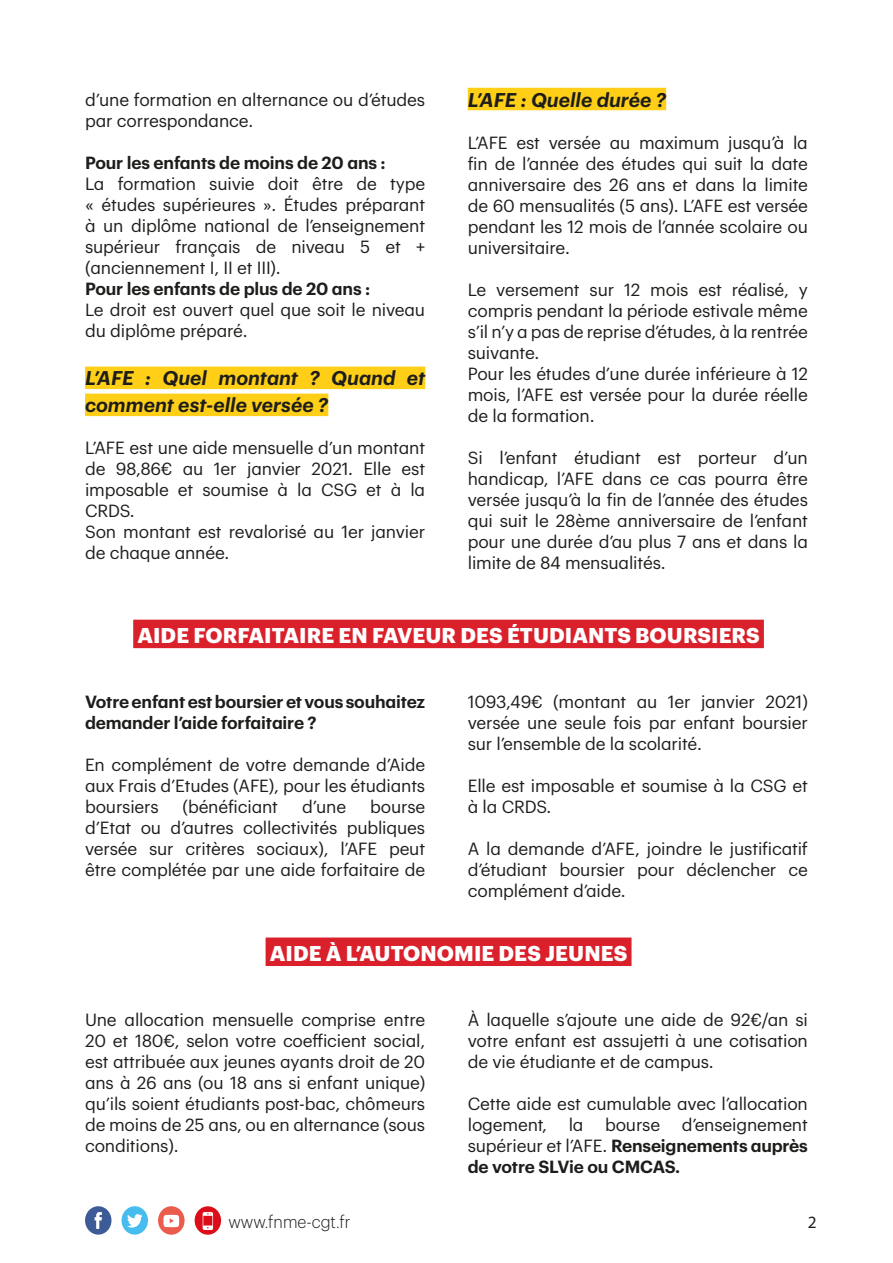
<style>
.page{position:relative;width:893px;height:1263px;background:#fff}
.page>*{position:absolute;margin:0;border:0;box-sizing:border-box;transform-origin:0 0}
.t1{font:700 21px "Graphik";letter-spacing:.005em;color:#fff}
.t2{font:italic 600 19.5px/27px "Graphik";color:#1d1d1b}
.t3{font:17.25px/21px "Graphik";letter-spacing:-.01em;color:#1d1d1b;text-align:justify}
.t4{font:600 17.25px/21px "Graphik";letter-spacing:-.01em;color:#1d1d1b}
.t5{font:300 17.25px "Graphik";color:#1d1d1b;scale:.93 1}
.t6{font:17.25px "Myriad Pro";color:#1d1d1b}
.s1{font-weight:600}
</style>
<div class="page">
<div style="left:195px;top:1206px;width:26px;height:29px;background:#dc0c19;border-radius:50%"></div>
<svg style="left:203px;top:1212px;width:10px;height:18px"></svg>
<div style="left:158px;top:1206px;width:27px;height:29px;background:#eb5c4d;border-radius:50%"></div>
<svg style="left:163px;top:1215px;width:16px;height:12px"></svg>
<svg style="left:85px;top:1206px;width:26px;height:28px"></svg>
<div style="left:122px;top:1206px;width:26px;height:28px;background:#46bdee;border-radius:50%"></div>
<svg style="left:127px;top:1214px;width:16px;height:13px"></svg>
<div style="left:85px;top:367px;width:340px;height:22px;background:#ffcf18"></div>
<div style="left:85px;top:394px;width:243px;height:22px;background:#ffcf18"></div>
<div style="left:468px;top:88px;width:198px;height:22px;background:#ffcf18"></div>
<div style="left:133px;top:620px;width:631px;height:28px;background:#da202b"></div>
<div style="left:266px;top:937px;width:365px;height:29px;background:#da202b"></div>
<p class="t3" style="left:85px;top:88px;width:342px">d’une formation en alternance ou d’études par correspondance.</p>
<p class="t4" style="left:85px;top:151px;width:302px">Pour les enfants de moins de 20 ans :</p>
<p class="t3" style="left:85px;top:172px;width:342px">La formation suivie doit être de type « études supérieures ». Études préparant à un diplôme national de l’enseignement supérieur français de niveau 5 et + (anciennement I, II et III).</p>
<p class="t4" style="left:85px;top:277px;width:287px">Pour les enfants de plus de 20 ans :</p>
<p class="t3" style="left:85px;top:298px;width:342px">Le droit est ouvert quel que soit le niveau du diplôme préparé.</p>
<p class="t2" style="left:85px;top:363px;width:342px">L’AFE : Quel montant ? Quand et comment est-elle versée ?</p>
<p class="t3" style="left:85px;top:436px;width:342px;text-align:left">L’AFE est une aide mensuelle d’un montant de 98,86€ au 1er janvier 2021. Elle est imposable et soumise à la CSG et à la<br>CRDS.<br>Son montant est revalorisé au 1er janvier de chaque année.</p>
<p class="t2" style="left:468px;top:84px;width:200px">L’AFE : Quelle durée ?</p>
<p class="t3" style="left:468px;top:130px;width:342px">L’AFE est versée au maximum jusqu’à la fin de l’année des études qui suit la date anniversaire des 26 ans et dans la limite de 60 mensualités (5 ans). L’AFE est versée pendant les 12 mois de l’année scolaire ou universitaire.</p>
<p class="t3" style="left:468px;top:277px;width:342px;text-align:left">Le versement sur 12 mois est réalisé, y compris pendant la période estivale même s’il n’y a pas de reprise d’études, à la rentrée suivante.<br>Pour les études d’une durée inférieure à 12 mois, l’AFE est versée pour la durée réelle de la formation.</p>
<p class="t3" style="left:468px;top:445px;width:342px">Si l’enfant étudiant est porteur d’un handicap, l’AFE dans ce cas pourra être versée jusqu’à la fin de l’année des études qui suit le 28ème anniversaire de l’enfant pour une durée d’au plus 7 ans et dans la limite de 84 mensualités.</p>
<p class="t1" style="left:137px;top:619px;width:624px">AIDE FORFAITAIRE EN FAVEUR DES ÉTUDIANTS BOURSIERS</p>
<p class="t4" style="left:85px;top:690px;width:342px">Votre enfant est boursier et vous souhaitez demander l’aide forfaitaire ?</p>
<p class="t3" style="left:85px;top:753px;width:342px">En complément de votre demande d’Aide aux Frais d’Etudes (AFE), pour les étudiants boursiers</p>
<p class="t3" style="left:183px;top:795px;width:97px">(bénéficiant</p>
<p class="t3" style="left:302px;top:795px;width:46px">d’une</p>
<p class="t3" style="left:85px;top:795px;width:342px;text-indent:285px">bourse d’Etat ou d’autres collectivités publiques versée sur critères sociaux), l’AFE peut être complétée par une aide forfaitaire de</p>
<p class="t3" style="left:468px;top:690px;width:342px">1093,49€ (montant au 1er janvier 2021) versée une seule fois par enfant boursier sur l’ensemble de la scolarité.</p>
<p class="t3" style="left:468px;top:774px;width:342px">Elle est imposable et soumise à la CSG et à la CRDS.</p>
<p class="t3" style="left:468px;top:837px;width:342px">A la demande d’AFE, joindre le justificatif d’étudiant boursier pour déclencher ce complément d’aide.</p>
<p class="t1" style="left:270px;top:937px;width:359px">AIDE À L’AUTONOMIE DES JEUNES</p>
<p class="t3" style="left:85px;top:1008px;width:342px">Une allocation mensuelle comprise entre 20 et 180€, selon votre coefficient social, est attribuée aux jeunes ayants droit de 20 ans à 26 ans (ou 18 ans si enfant unique) qu’ils soient étudiants post-bac, chômeurs de moins de 25 ans, ou en alternance (sous conditions).</p>
<p class="t3" style="left:468px;top:1008px;width:342px">À laquelle s’ajoute une aide de 92€/an si votre enfant est assujetti à une cotisation de vie étudiante et de campus.</p>
<p class="t3" style="left:468px;top:1092px;width:342px">Cette aide est cumulable avec l’allocation logement, la bourse d’enseignement supérieur et l’AFE. <span class="s1">Renseignements auprès de votre SLVie ou CMCAS.</span></p>
<p class="t5" style="left:228px;top:1209px;width:133px">www.fnme-cgt.fr</p>
<p class="t6" style="left:808px;top:1211px;width:10px">2</p>
</div>
